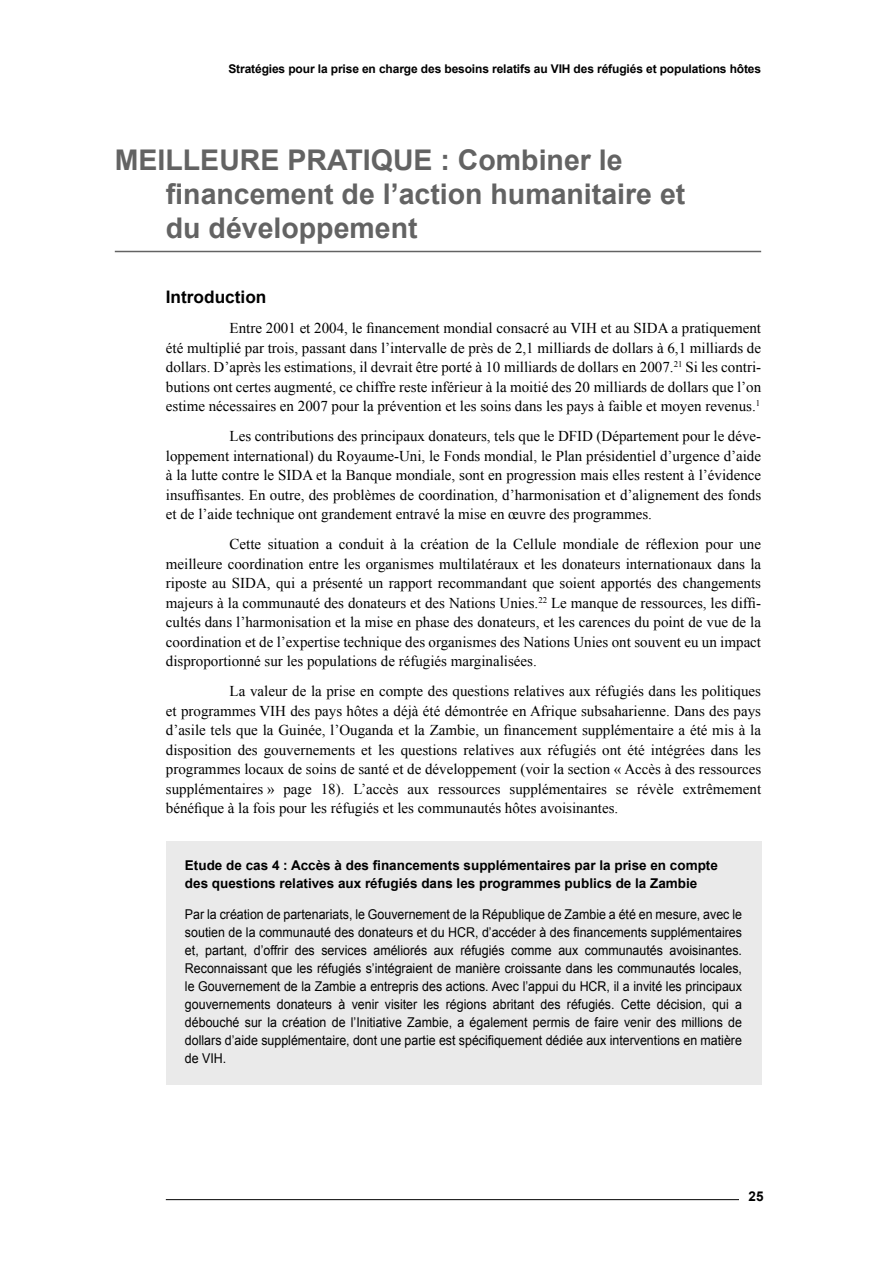
<style>
.page{position:relative;width:893px;height:1263px;background:#fff}
.page>*{position:absolute;margin:0;border:0;box-sizing:border-box;transform-origin:0 0}
.chapter_heading{font:700 28.5px/34.2px "Arial";color:#636363}
.Subtitle{font:700 17.25px "Arial";color:#000}
.Body_text{font:15px/19.5px "Times New Roman";color:#000;text-align:justify}
.Box_body{font:13.5px/18px "Arial";color:#000;text-align:justify;scale:.92 1}
.Box_title{font:700 13.5px/18px "Arial";color:#000}
.t1{font:700 12px "Arial";letter-spacing:-.01em;color:#000}
</style>
<div class="page">
<hr style="left:166px;top:1199px;width:585px;height:1px;background:#000">
<div style="left:739px;top:1191px;width:30px;height:17px;background:#fff"></div>
<hr style="left:115px;top:251px;width:646px;height:1px;background:#636363">
<div style="left:166px;top:841px;width:595px;height:244px;background:#eaeaea"></div>
<p class="t1" style="left:228px;top:60px;width:534px">Stratégies pour la prise en charge des besoins relatifs au VIH des réfugiés et populations hôtes</p>
<p class="chapter_heading" style="left:166px;top:143px;width:521px;text-indent:-51px">MEILLEURE PRATIQUE : Combiner le financement de l’action humanitaire et du développement</p>
<p class="Subtitle" style="left:166px;top:285px;width:102px">Introduction</p>
<p class="Body_text" style="left:166px;top:318px;width:597px;text-indent:64px">Entre 2001 et 2004, le financement mondial consacré au VIH et au SIDA a pratiquement été multiplié par trois, passant dans l’intervalle de près de 2,1 milliards de dollars à 6,1 milliards de dollars. D’après les estimations, il devrait être porté à 10 milliards de dollars en 2007.<sup>21</sup> Si les contri&shy;butions ont certes augmenté, ce chiffre reste inférieur à la moitié des 20 milliards de dollars que l’on estime nécessaires en 2007 pour la prévention et les soins dans les pays à faible et moyen revenus.<sup>1</sup></p>
<p class="Body_text" style="left:166px;top:426px;width:597px;text-indent:64px">Les contributions des principaux donateurs, tels que le DFID (Département pour le déve&shy;loppement international) du Royaume-Uni, le Fonds mondial, le Plan présidentiel d’urgence d’aide à la lutte contre le SIDA et la Banque mondiale, sont en progression mais elles restent à l’évidence insuffisantes. En outre, des problèmes de coordination, d’harmonisation et d’alignement des fonds et de l’aide technique ont grandement entravé la mise en œuvre des programmes.</p>
<p class="Body_text" style="left:166px;top:534px;width:597px;text-indent:64px">Cette situation a conduit à la création de la Cellule mondiale de réflexion pour une meilleure coordination entre les organismes multilatéraux et les donateurs internationaux dans la riposte au SIDA, qui a présenté un rapport recommandant que soient apportés des changements majeurs à la communauté des donateurs et des Nations Unies.<sup>22</sup> Le manque de ressources, les diffi&shy;cultés dans l’harmonisation et la mise en phase des donateurs, et les carences du point de vue de la coordination et de l’expertise technique des organismes des Nations Unies ont souvent eu un impact disproportionné sur les populations de réfugiés marginalisées.</p>
<p class="Body_text" style="left:166px;top:681px;width:597px;text-indent:64px">La valeur de la prise en compte des questions relatives aux réfugiés dans les politiques et programmes VIH des pays hôtes a déjà été démontrée en Afrique subsaharienne. Dans des pays d’asile tels que la Guinée, l’Ouganda et la Zambie, un financement supplémentaire a été mis à la disposition des gouvernements et les questions relatives aux réfugiés ont été intégrées dans les programmes locaux de soins de santé et de développement (voir la section « Accès à des ressources supplémentaires » page 18). L’accès aux ressources supplémentaires se révèle extrêmement bénéfique à la fois pour les réfugiés et les communautés hôtes avoisinantes.</p>
<p class="Box_title" style="left:185px;top:857px;width:534px">Etude de cas 4 : Accès à des financements supplémentaires par la prise en compte des questions relatives aux réfugiés dans les programmes publics de la Zambie</p>
<p class="Box_body" style="left:185px;top:905px;width:607px">Par la création de partenariats, le Gouvernement de la République de Zambie a été en mesure, avec le soutien de la communauté des donateurs et du HCR, d’accéder à des financements supplémentaires et, partant, d’offrir des services améliorés aux réfugiés comme aux communautés avoisinantes.<br>Reconnaissant que les réfugiés s’intégraient de manière croissante dans les communautés locales, le Gouvernement de la Zambie a entrepris des actions. Avec l’appui du HCR, il a invité les principaux gouvernements donateurs à venir visiter les régions abritant des réfugiés. Cette décision, qui a débouché sur la création de l’Initiative Zambie, a également permis de faire venir des millions de dollars d’aide supplémentaire, dont une partie est spécifiquement dédiée aux interventions en matière de VIH.</p>
<p class="Box_title" style="left:749px;top:1187px;width:17px">25</p>
</div>
